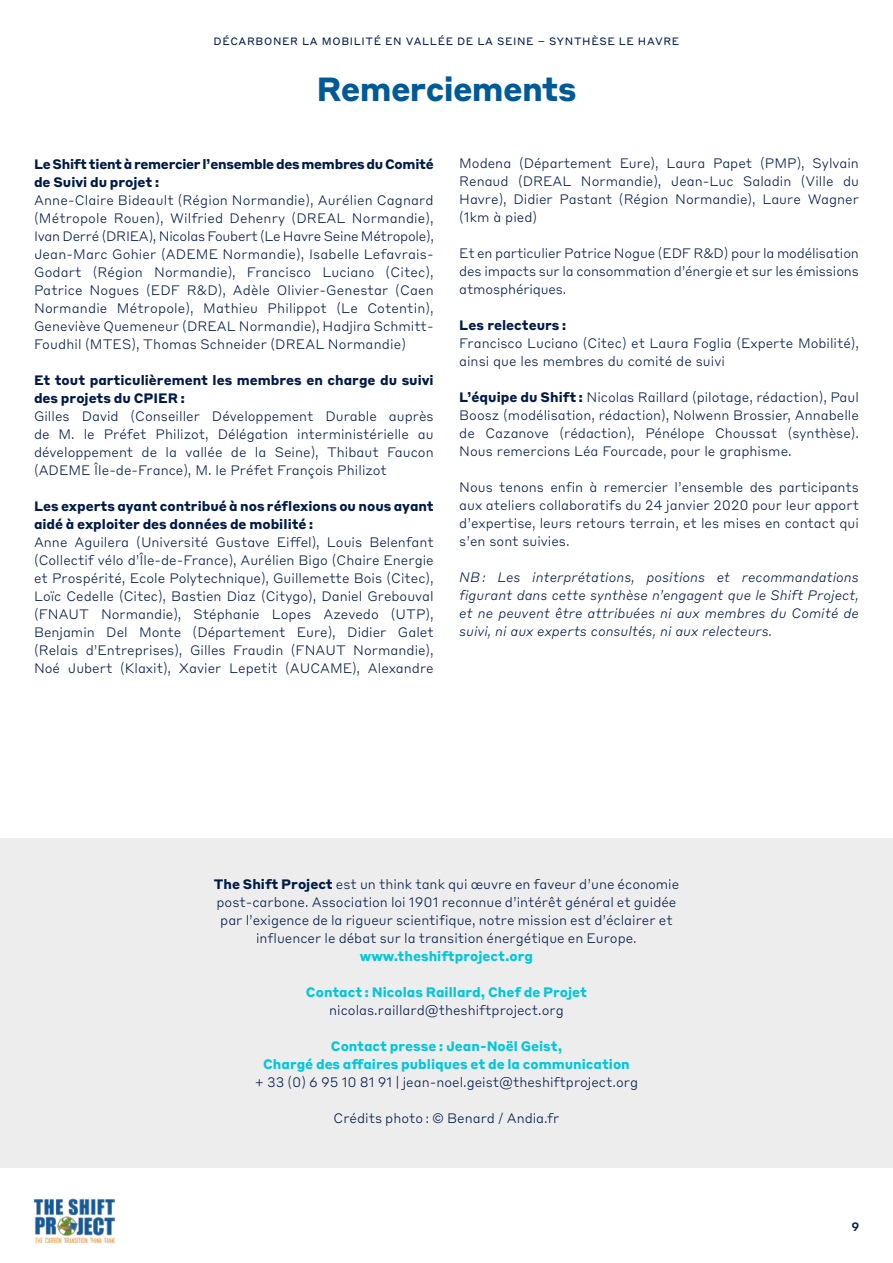
<style>
.page{position:relative;width:893px;height:1263px;background:#fff}
.page>*{position:absolute;margin:0;border:0;box-sizing:border-box;transform-origin:0 0}
.t1{font:700 33px "Styrene B";letter-spacing:-.02em;color:#005a96}
.t2{font:300 13.5px/18px "Styrene B";color:#001a47;text-align:justify}
.t3{font:italic 300 13.5px/18px "Styrene B";color:#001a47;text-align:justify}
.t4{font:700 13.5px/18px "Styrene B";color:#001a47}
.t5{font:700 13.5px/18px "Styrene B";color:#00c7db;text-align:center}
.t6{font:700 13.5px/18px "Styrene B";letter-spacing:-.02em;color:#001a47}
.t7{font:500 12px "Styrene B";color:#001a47}
.t8{font:10.5px "Styrene B";letter-spacing:.06em;color:#001a47}
.s1{font-weight:700}
</style>
<div class="page">
<img style="left:35px;top:1198px;width:80px;height:44px">
<div style="left:0;top:838px;width:893px;height:329px;background:#ededed"></div>
<p class="t8" style="left:214px;top:32px;width:467px">DÉCARBONER LA MOBILITÉ EN VALLÉE DE LA SEINE – SYNTHÈSE LE HAVRE</p>
<h1 class="t1" style="left:316px;top:61px;width:262px">Remerciements</h1>
<p class="t6" style="left:34px;top:153px;width:401px">Le Shift tient à remercier l’ensemble des membres du Comité de Suivi du projet :</p>
<p class="t2" style="left:34px;top:190px;width:401px">Anne-Claire Bideault (Région Normandie), Aurélien Cagnard (Métropole Rouen), Wilfried Dehenry (DREAL Normandie), Ivan Derré (DRIEA), Nicolas Foubert (Le Havre Seine Métropole), Jean-Marc Gohier (ADEME Normandie), Isabelle Lefavrais-Godart (Région Normandie), Francisco Luciano (Citec), Patrice Nogues (EDF R&amp;D), Adèle Olivier-Genestar (Caen Normandie Métropole), Mathieu Philippot (Le Cotentin), Geneviève Quemeneur (DREAL Normandie), Hadjira Schmitt-Foudhil (MTES), Thomas Schneider (DREAL Normandie)</p>
<p class="t4" style="left:34px;top:369px;width:401px">Et tout particulièrement les membres en charge du suivi des projets du CPIER :</p>
<p class="t2" style="left:34px;top:406px;width:401px">Gilles David (Conseiller Développement Durable auprès de M. le Préfet Philizot, Délégation interministérielle au développement de la vallée de la Seine), Thibaut Faucon (ADEME Île-de-France), M. le Préfet François Philizot</p>
<p class="t4" style="left:34px;top:495px;width:401px">Les experts ayant contribué à nos réflexions ou nous ayant aidé à exploiter des données de mobilité :</p>
<p class="t2" style="left:34px;top:532px;width:401px">Anne Aguilera (Université Gustave Eiffel), Louis Belenfant (Collectif vélo d’Île-de-France), Aurélien Bigo (Chaire Energie et Prospérité, Ecole Polytechnique), Guillemette Bois (Citec), Loïc Cedelle (Citec), Bastien Diaz (Citygo), Daniel Grebouval (FNAUT Normandie), Stéphanie Lopes Azevedo (UTP), Benjamin Del Monte (Département Eure), Didier Galet (Relais d’Entreprises), Gilles Fraudin (FNAUT Normandie), Noé Jubert (Klaxit), Xavier Lepetit (AUCAME), Alexandre</p>
<p class="t2" style="left:459px;top:154px;width:401px">Modena (Département Eure), Laura Papet (PMP), Sylvain Renaud (DREAL Normandie), Jean-Luc Saladin (Ville du Havre), Didier Pastant (Région Normandie), Laure Wagner (1km à pied)</p>
<p class="t2" style="left:459px;top:244px;width:401px">Et en particulier Patrice Nogue (EDF R&amp;D) pour la modélisation des impacts sur la consommation d’énergie et sur les émissions atmosphériques.</p>
<p class="t4" style="left:459px;top:315px;width:109px">Les relecteurs :</p>
<p class="t2" style="left:459px;top:334px;width:401px">Francisco Luciano (Citec) et Laura Foglia (Experte Mobilité), ainsi que les membres du comité de suivi</p>
<p class="t2" style="left:459px;top:388px;width:401px"><span class="s1">L’équipe du Shift :</span> Nicolas Raillard (pilotage, rédaction), Paul Boosz (modélisation, rédaction), Nolwenn Brossier, Annabelle de Cazanove (rédaction), Pénélope Choussat (synthèse).<br>Nous remercions Léa Fourcade, pour le graphisme.</p>
<p class="t2" style="left:459px;top:478px;width:401px">Nous tenons enfin à remercier l’ensemble des participants aux ateliers collaboratifs du 24 janvier 2020 pour leur apport d’expertise, leurs retours terrain, et les mises en contact qui s’en sont suivies.</p>
<p class="t3" style="left:459px;top:568px;width:401px">NB : Les interprétations, positions et recommandations figurant dans cette synthèse n’engagent que le Shift Project, et ne peuvent être attribuées ni aux membres du Comité de suivi, ni aux experts consultés, ni aux relecteurs.</p>
<p class="t2" style="left:214px;top:874px;width:467px;text-align:center"><span class="s1">The Shift Project</span> est un think tank qui œuvre en faveur d’une économie post-carbone. Association loi 1901 reconnue d’intérêt général et guidée par l’exigence de la rigueur scientifique, notre mission est d’éclairer et influencer le débat sur la transition énergétique en Europe.</p>
<p class="t5" style="left:360px;top:945px;width:175px">www.theshiftproject.org</p>
<p class="t5" style="left:306px;top:981px;width:283px">Contact : Nicolas Raillard, Chef de Projet</p>
<p class="t2" style="left:329px;top:1000px;width:236px">nicolas.raillard@theshiftproject.org</p>
<p class="t5" style="left:263px;top:1035px;width:368px">Contact presse : Jean-Noël Geist,<br>Chargé des affaires publiques et de la communication</p>
<p class="t2" style="left:255px;top:1072px;width:385px">+ 33 (0) 6 95 10 81 91 | jean-noel.geist@theshiftproject.org</p>
<p class="t2" style="left:333px;top:1108px;width:227px">Crédits photo : © Benard / Andia.fr</p>
<p class="t7" style="left:852px;top:1216px;width:9px">9</p>
</div>
